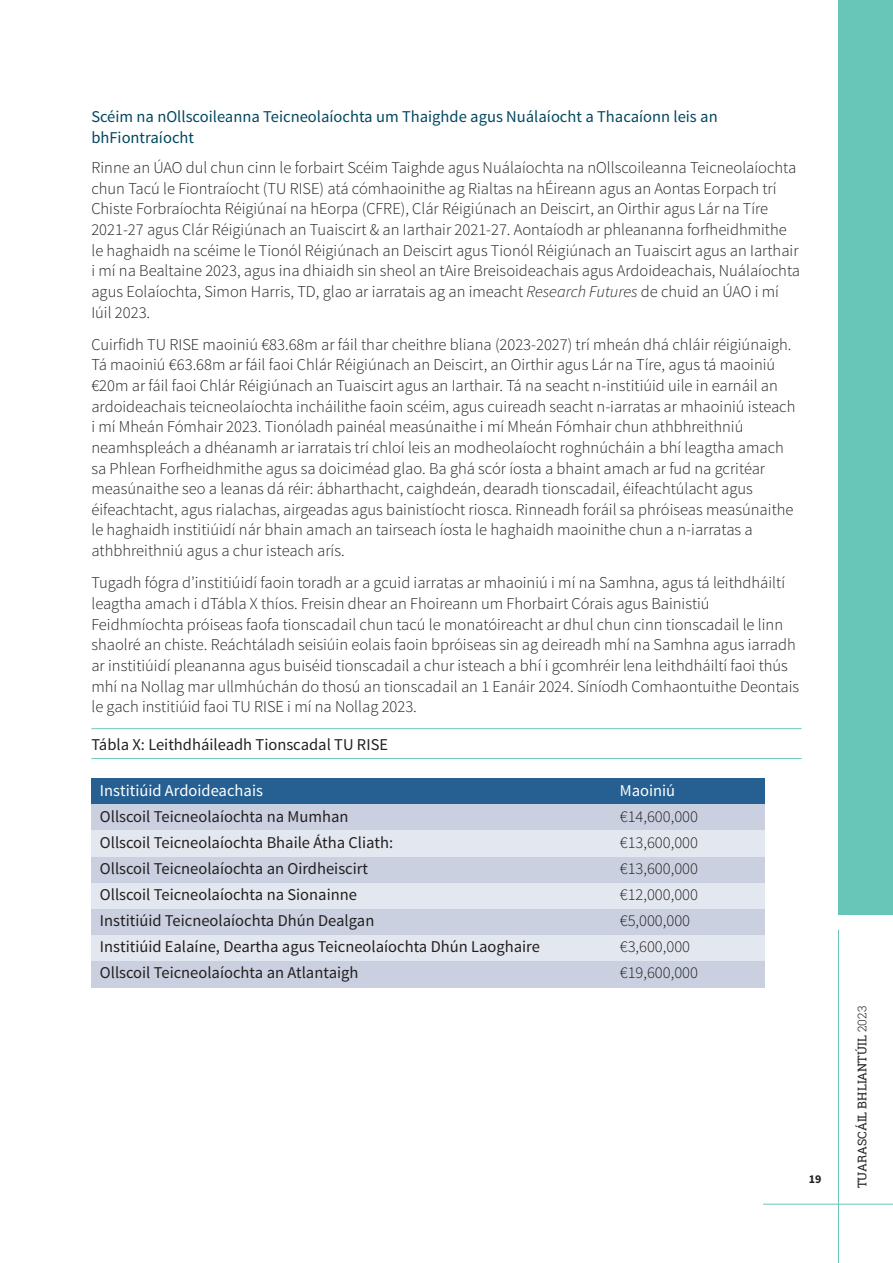
<style>
.page{position:relative;width:893px;height:1263px;background:#fff}
.page>*{position:absolute;margin:0;border:0;box-sizing:border-box;transform-origin:0 0}
.t1{font:300 16.5px/20.7px "Source Sans Pro";color:#231f20}
.t2{font:16.5px "Source Sans Pro";color:#231f20}
.t3{font:16.5px/20.7px "Source Sans Pro";color:#034760}
.t4{font:16.5px "Source Sans Pro";color:#fff}
.t5{font:12px "Roboto Slab";color:#231f20}
.t6{font:700 12px "Source Sans Pro";color:#231f20}
.s1{font-style:italic}
.s2{font-weight:300}
</style>
<div class="page">
<hr style="left:91px;top:728px;width:710px;height:1px;background:#68c6b8">
<hr style="left:91px;top:758px;width:710px;height:1px;background:#68c6b8">
<hr style="left:838px;top:930px;width:1px;height:333px;background:#68c6b8">
<hr style="left:763px;top:1204px;width:130px;height:1px;background:#68c6b8">
<div style="left:91px;top:779px;width:520px;height:26px;background:#266093"></div>
<div style="left:611px;top:779px;width:154px;height:26px;background:#266093"></div>
<div style="left:91px;top:805px;width:520px;height:26px;background:#cad0e0"></div>
<div style="left:611px;top:805px;width:154px;height:26px;background:#cad0e0"></div>
<div style="left:91px;top:831px;width:520px;height:26px;background:#e3e7ef"></div>
<div style="left:611px;top:831px;width:154px;height:26px;background:#e3e7ef"></div>
<div style="left:91px;top:857px;width:520px;height:26px;background:#cad0e0"></div>
<div style="left:611px;top:857px;width:154px;height:26px;background:#cad0e0"></div>
<div style="left:91px;top:883px;width:520px;height:26px;background:#e3e7ef"></div>
<div style="left:611px;top:883px;width:154px;height:26px;background:#e3e7ef"></div>
<div style="left:91px;top:909px;width:520px;height:26px;background:#cad0e0"></div>
<div style="left:611px;top:909px;width:154px;height:26px;background:#cad0e0"></div>
<div style="left:91px;top:935px;width:520px;height:26px;background:#e3e7ef"></div>
<div style="left:611px;top:935px;width:154px;height:26px;background:#e3e7ef"></div>
<div style="left:91px;top:961px;width:520px;height:26px;background:#cad0e0"></div>
<div style="left:611px;top:961px;width:154px;height:26px;background:#cad0e0"></div>
<div style="left:839px;top:0;width:54px;height:914px;background:#68c6b8"></div>
<p class="t3" style="left:91px;top:108px;width:628px">Scéim na nOllscoileanna Teicneolaíochta um Thaighde agus Nuálaíocht a Thacaíonn leis an bhFiontraíocht</p>
<p class="t1" style="left:91px;top:159px;width:710px">Rinne an ÚAO dul chun cinn le forbairt Scéim Taighde agus Nuálaíochta na nOllscoileanna Teicneolaíochta chun Tacú le Fiontraíocht (TU RISE) atá cómhaoinithe ag Rialtas na hÉireann agus an Aontas Eorpach trí Chiste Forbraíochta Réigiúnaí na hEorpa (CFRE), Clár Réigiúnach an Deiscirt, an Oirthir agus Lár na Tíre 2021-27 agus Clár Réigiúnach an Tuaiscirt &amp; an Iarthair 2021-27. Aontaíodh ar phleananna forfheidhmithe le haghaidh na scéime le Tionól Réigiúnach an Deiscirt agus Tionól Réigiúnach an Tuaiscirt agus an Iarthair i mí na Bealtaine 2023, agus ina dhiaidh sin sheol an tAire Breisoideachais agus Ardoideachais, Nuálaíochta agus Eolaíochta, Simon Harris, TD, glao ar iarratais ag an imeacht <span class="s1">Research Futures</span> de chuid an ÚAO i mí Iúil 2023.</p>
<p class="t1" style="left:91px;top:335px;width:705px">Cuirfidh TU RISE maoiniú €83.68m ar fáil thar cheithre bliana (2023-2027) trí mheán dhá chláir réigiúnaigh.<br>Tá maoiniú €63.68m ar fáil faoi Chlár Réigiúnach an Deiscirt, an Oirthir agus Lár na Tíre, agus tá maoiniú €20m ar fáil faoi Chlár Réigiúnach an Tuaiscirt agus an Iarthair. Tá na seacht n-institiúid uile in earnáil an ardoideachais teicneolaíochta incháilithe faoin scéim, agus cuireadh seacht n-iarratas ar mhaoiniú isteach i mí Mheán Fómhair 2023. Tionóladh painéal measúnaithe i mí Mheán Fómhair chun athbhreithniú neamhspleách a dhéanamh ar iarratais trí chloí leis an modheolaíocht roghnúcháin a bhí leagtha amach sa Phlean Forfheidhmithe agus sa doiciméad glao. Ba ghá scór íosta a bhaint amach ar fud na gcritéar measúnaithe seo a leanas dá réir: ábharthacht, caighdeán, dearadh tionscadail, éifeachtúlacht agus éifeachtacht, agus rialachas, airgeadas agus bainistíocht riosca. Rinneadh foráil sa phróiseas measúnaithe le haghaidh institiúidí nár bhain amach an tairseach íosta le haghaidh maoinithe chun a n-iarratas a athbhreithniú agus a chur isteach arís.</p>
<p class="t1" style="left:91px;top:574px;width:709px">Tugadh fógra d’institiúidí faoin toradh ar a gcuid iarratas ar mhaoiniú i mí na Samhna, agus tá leithdháiltí leagtha amach i dTábla X thíos. Freisin dhear an Fhoireann um Fhorbairt Córais agus Bainistiú Feidhmíochta próiseas faofa tionscadail chun tacú le monatóireacht ar dhul chun cinn tionscadail le linn shaolré an chiste. Reáchtáladh seisiúin eolais faoin bpróiseas sin ag deireadh mhí na Samhna agus iarradh ar institiúidí pleananna agus buiséid tionscadail a chur isteach a bhí i gcomhréir lena leithdháiltí faoi thús mhí na Nollag mar ullmhúchán do thosú an tionscadail an 1 Eanáir 2024. Síníodh Comhaontuithe Deontais le gach institiúid faoi TU RISE i mí na Nollag 2023.</p>
<p class="t2" style="left:91px;top:738px;width:298px">Tábla X: Leithdháileadh Tionscadal TU RISE</p>
<p class="t4" style="left:100px;top:784px;width:165px">Institiúid Ardoideachais</p>
<p class="t4" style="left:620px;top:784px;width:57px">Maoiniú</p>
<p class="t2" style="left:100px;top:810px;width:250px">Ollscoil Teicneolaíochta na Mumhan</p>
<p class="t1" style="left:620px;top:807px;width:80px">€14,600,000</p>
<p class="t2" style="left:100px;top:836px;width:295px">Ollscoil Teicneolaíochta Bhaile Átha Cliath:</p>
<p class="t1" style="left:620px;top:833px;width:80px">€13,600,000</p>
<p class="t2" style="left:100px;top:862px;width:270px">Ollscoil Teicneolaíochta an Oirdheiscirt</p>
<p class="t1" style="left:620px;top:859px;width:80px">€13,600,000</p>
<p class="t2" style="left:100px;top:888px;width:259px">Ollscoil Teicneolaíochta na Sionainne</p>
<p class="t1" style="left:620px;top:886px;width:80px">€12,000,000</p>
<p class="t2" style="left:100px;top:914px;width:276px">Institiúid Teicneolaíochta Dhún Dealgan</p>
<p class="t1" style="left:620px;top:912px;width:72px">€5,000,000</p>
<p class="t2" style="left:100px;top:940px;width:442px">Institiúid Ealaíne, Deartha agus Teicneolaíochta Dhún Laoghaire</p>
<p class="t1" style="left:620px;top:938px;width:72px">€3,600,000</p>
<p class="t2" style="left:100px;top:966px;width:260px">Ollscoil Teicneolaíochta an Atlantaigh</p>
<p class="t1" style="left:620px;top:964px;width:80px">€19,600,000</p>
<p class="t6" style="left:809px;top:1174px;width:14px">19</p>
<p class="t5" style="left:854px;top:1188px;width:184px;rotate:-90deg">TUARASCÁIL BHLIANTÚIL <span class="s2">2023</span></p>
</div>
